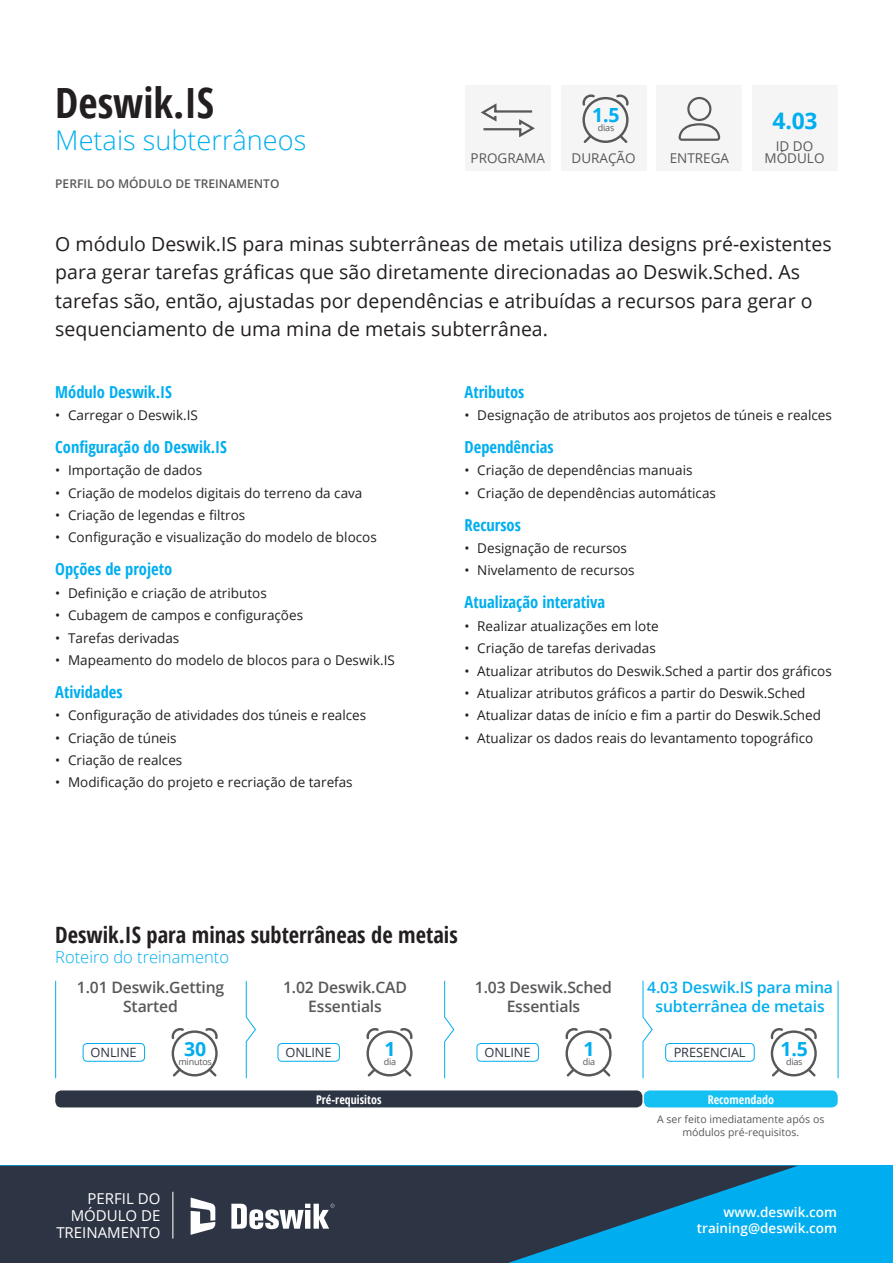
<style>
.page{position:relative;width:893px;height:1263px;background:#fff}
.page>*{position:absolute;margin:0;border:0;box-sizing:border-box;transform-origin:0 0}
.t1{font:700 condensed 41.7px "Open Sans";color:#231f20}
.t2{font:300 27.15px "Open Sans";color:#00aeef}
.t3{font:700 22.8px "Open Sans";color:#00aeef}
.t4{font:700 condensed 22.5px "Open Sans";color:#231f20}
.t5{font:19.5px/28.5px "Open Sans";color:#231f20}
.t6{font:700 19.5px "Open Sans";color:#00aeef}
.t7{font:700 condensed 16.5px "Open Sans";color:#00aeef}
.t8{font:300 16.5px "Open Sans";color:#00aeef}
.t9{font:600 15.75px/18.9px "Open Sans";letter-spacing:-.01em;color:#57585a;text-align:center}
.t10{font:600 15.75px/18.9px "Open Sans";letter-spacing:-.01em;color:#00aeef;text-align:center}
.t11{font:15px/17.2px "Open Sans";color:#fff;text-align:right}
.t12{font:13.5px "Open Sans";color:#231f20}
.t13{font:600 13.5px "Open Sans";color:#fff}
.t14{font:13.5px/12px "Open Sans";color:#57585a;text-align:center}
.t15{font:12.9px "Open Sans";letter-spacing:-.01em;color:#2d3443}
.t16{font:600 12px "Open Sans";color:#57585a}
.t17{font:700 condensed 12px "Open Sans";color:#fff}
.t18{font:10.5px/13.5px "Open Sans";color:#57585a;text-align:center}
.t19{font:9px "Open Sans";letter-spacing:-.02em;color:#57585a}
</style>
<div class="page">
<div style="left:0;top:1166px;width:893px;height:97px;background:#00aeef"></div>
<svg style="left:172px;top:1028px;width:46px;height:48px"></svg>
<svg style="left:366px;top:1028px;width:47px;height:48px"></svg>
<svg style="left:565px;top:1028px;width:47px;height:48px"></svg>
<svg style="left:771px;top:1028px;width:46px;height:48px"></svg>
<svg style="left:246px;top:980px;width:10px;height:99px"></svg>
<svg style="left:444px;top:980px;width:11px;height:99px"></svg>
<svg style="left:642px;top:980px;width:11px;height:99px"></svg>
<hr style="left:55px;top:981px;width:1px;height:97px;background:#00aeef">
<hr style="left:838px;top:981px;width:1px;height:97px;background:#00aeef">
<div style="left:55px;top:1090px;width:587px;height:17px;background:#2d3443;border-radius:6px"></div>
<div style="left:644px;top:1090px;width:194px;height:17px;background:#15c0f2;border-radius:6px"></div>
<div style="left:83px;top:1043px;width:62px;height:18px;border:1px solid #00aeef;border-radius:4px"></div>
<div style="left:278px;top:1043px;width:62px;height:18px;border:1px solid #00aeef;border-radius:4px"></div>
<div style="left:477px;top:1043px;width:62px;height:18px;border:1px solid #00aeef;border-radius:4px"></div>
<div style="left:665px;top:1043px;width:90px;height:18px;border:1px solid #00aeef;border-radius:4px"></div>
<div style="left:561px;top:85px;width:85px;height:85px;background:#f5f5f6"></div>
<svg style="left:582px;top:94px;width:47px;height:49px"></svg>
<div style="left:657px;top:85px;width:85px;height:85px;background:#f5f5f6"></div>
<svg style="left:679px;top:97px;width:41px;height:44px"></svg>
<div style="left:465px;top:85px;width:85px;height:85px;background:#f5f5f6"></div>
<svg style="left:481px;top:103px;width:54px;height:35px"></svg>
<svg style="left:0;top:1166px;width:797px;height:97px;fill:#2d3443"></svg>
<hr style="left:172px;top:1192px;width:1px;height:46px;background:#fff">
<svg style="left:231px;top:1204px;width:103px;height:25px;background:#9da0a7"></svg>
<svg style="left:191px;top:1197px;width:24px;height:38px"></svg>
<div style="left:753px;top:85px;width:85px;height:85px;background:#f5f5f6"></div>
<p class="t1" style="left:55px;top:73px;width:160px">Deswik.IS</p>
<p class="t2" style="left:55px;top:122px;width:253px">Metais subterrâneos</p>
<p class="t16" style="left:55px;top:175px;width:226px">PERFIL DO MÓDULO DE TREINAMENTO</p>
<p class="t6" style="left:592px;top:101px;width:29px">1.5</p>
<p class="t19" style="left:598px;top:122px;width:18px">dias</p>
<p class="t14" style="left:471px;top:151px;width:76px">PROGRAMA</p>
<p class="t14" style="left:571px;top:151px;width:66px">DURAÇÃO</p>
<p class="t14" style="left:670px;top:151px;width:61px">ENTREGA</p>
<p class="t3" style="left:773px;top:104px;width:46px">4.03</p>
<p class="t14" style="left:765px;top:140px;width:61px">ID DO<br>MÓDULO</p>
<p class="t5" style="left:55px;top:229px;width:778px">O módulo Deswik.IS para minas subterrâneas de metais utiliza designs pré-existentes para gerar tarefas gráficas que são diretamente direcionadas ao Deswik.Sched. As tarefas são, então, ajustadas por dependências e atribuídas a recursos para gerar o sequenciamento de uma mina de metais subterrânea.</p>
<p class="t7" style="left:55px;top:380px;width:118px">Módulo Deswik.IS</p>
<p class="t12" style="left:55px;top:406px;width:144px">• Carregar o Deswik.IS</p>
<p class="t7" style="left:55px;top:435px;width:173px">Configuração do Deswik.IS</p>
<p class="t12" style="left:55px;top:461px;width:148px">• Importação de dados</p>
<p class="t12" style="left:55px;top:483px;width:309px">• Criação de modelos digitais do terreno da cava</p>
<p class="t12" style="left:55px;top:506px;width:191px">• Criação de legendas e filtros</p>
<p class="t12" style="left:55px;top:528px;width:323px">• Configuração e visualização do modelo de blocos</p>
<p class="t7" style="left:55px;top:558px;width:118px">Opções de projeto</p>
<p class="t12" style="left:55px;top:584px;width:213px">• Definição e criação de atributos</p>
<p class="t12" style="left:55px;top:606px;width:249px">• Cubagem de campos e configurações</p>
<p class="t12" style="left:55px;top:628px;width:126px">• Tarefas derivadas</p>
<p class="t12" style="left:55px;top:651px;width:341px">• Mapeamento do modelo de blocos para o Deswik.IS</p>
<p class="t7" style="left:55px;top:680px;width:69px">Atividades</p>
<p class="t12" style="left:55px;top:706px;width:312px">• Configuração de atividades dos túneis e realces</p>
<p class="t12" style="left:55px;top:728px;width:123px">• Criação de túneis</p>
<p class="t12" style="left:55px;top:751px;width:129px">• Criação de realces</p>
<p class="t12" style="left:55px;top:773px;width:299px">• Modificação do projeto e recriação de tarefas</p>
<p class="t7" style="left:464px;top:380px;width:61px">Atributos</p>
<p class="t12" style="left:464px;top:406px;width:369px">• Designação de atributos aos projetos de túneis e realces</p>
<p class="t7" style="left:464px;top:435px;width:91px">Dependências</p>
<p class="t12" style="left:464px;top:461px;width:230px">• Criação de dependências manuais</p>
<p class="t12" style="left:464px;top:483px;width:253px">• Criação de dependências automáticas</p>
<p class="t7" style="left:464px;top:513px;width:58px">Recursos</p>
<p class="t12" style="left:464px;top:539px;width:164px">• Designação de recursos</p>
<p class="t12" style="left:464px;top:561px;width:172px">• Nivelamento de recursos</p>
<p class="t7" style="left:464px;top:591px;width:142px">Atualização interativa</p>
<p class="t12" style="left:464px;top:617px;width:196px">• Realizar atualizações em lote</p>
<p class="t12" style="left:464px;top:639px;width:193px">• Criação de tarefas derivadas</p>
<p class="t12" style="left:464px;top:661px;width:369px">• Atualizar atributos do Deswik.Sched a partir dos gráficos</p>
<p class="t12" style="left:464px;top:684px;width:342px">• Atualizar atributos gráficos a partir do Deswik.Sched</p>
<p class="t12" style="left:464px;top:706px;width:358px">• Atualizar datas de início e fim a partir do Deswik.Sched</p>
<p class="t12" style="left:464px;top:728px;width:350px">• Atualizar os dados reais do levantamento topográfico</p>
<p class="t4" style="left:55px;top:919px;width:404px">Deswik.IS para minas subterrâneas de metais</p>
<p class="t8" style="left:55px;top:945px;width:175px">Roteiro do treinamento</p>
<p class="t9" style="left:77px;top:977px;width:149px">1.01 Deswik.Getting<br>Started</p>
<p class="t9" style="left:283px;top:977px;width:126px">1.02 Deswik.CAD<br>Essentials</p>
<p class="t9" style="left:475px;top:977px;width:139px">1.03 Deswik.Sched<br>Essentials</p>
<p class="t10" style="left:647px;top:977px;width:187px">4.03 Deswik.IS para mina subterrânea de metais</p>
<p class="t6" style="left:184px;top:1035px;width:24px">30</p>
<p class="t19" style="left:178px;top:1055px;width:35px">minutos</p>
<p class="t6" style="left:384px;top:1035px;width:13px">1</p>
<p class="t19" style="left:384px;top:1055px;width:14px">dia</p>
<p class="t6" style="left:583px;top:1035px;width:13px">1</p>
<p class="t19" style="left:583px;top:1055px;width:14px">dia</p>
<p class="t6" style="left:780px;top:1035px;width:29px">1.5</p>
<p class="t19" style="left:786px;top:1055px;width:18px">dias</p>
<p class="t15" style="left:91px;top:1043px;width:48px">ONLINE</p>
<p class="t15" style="left:285px;top:1043px;width:48px">ONLINE</p>
<p class="t15" style="left:484px;top:1043px;width:48px">ONLINE</p>
<p class="t15" style="left:674px;top:1043px;width:73px">PRESENCIAL</p>
<p class="t11" style="left:56px;top:1189px;width:106px">PERFIL DO<br>MÓDULO DE<br>TREINAMENTO</p>
<p class="t17" style="left:316px;top:1091px;width:67px">Pré-requisitos</p>
<p class="t17" style="left:708px;top:1091px;width:68px">Recomendado</p>
<p class="t18" style="left:657px;top:1112px;width:169px">A ser feito imediatamente após os módulos pré-requisitos.</p>
<p class="t13" style="left:723px;top:1203px;width:115px">www.deswik.com</p>
<p class="t13" style="left:697px;top:1219px;width:142px">training@deswik.com</p>
</div>
